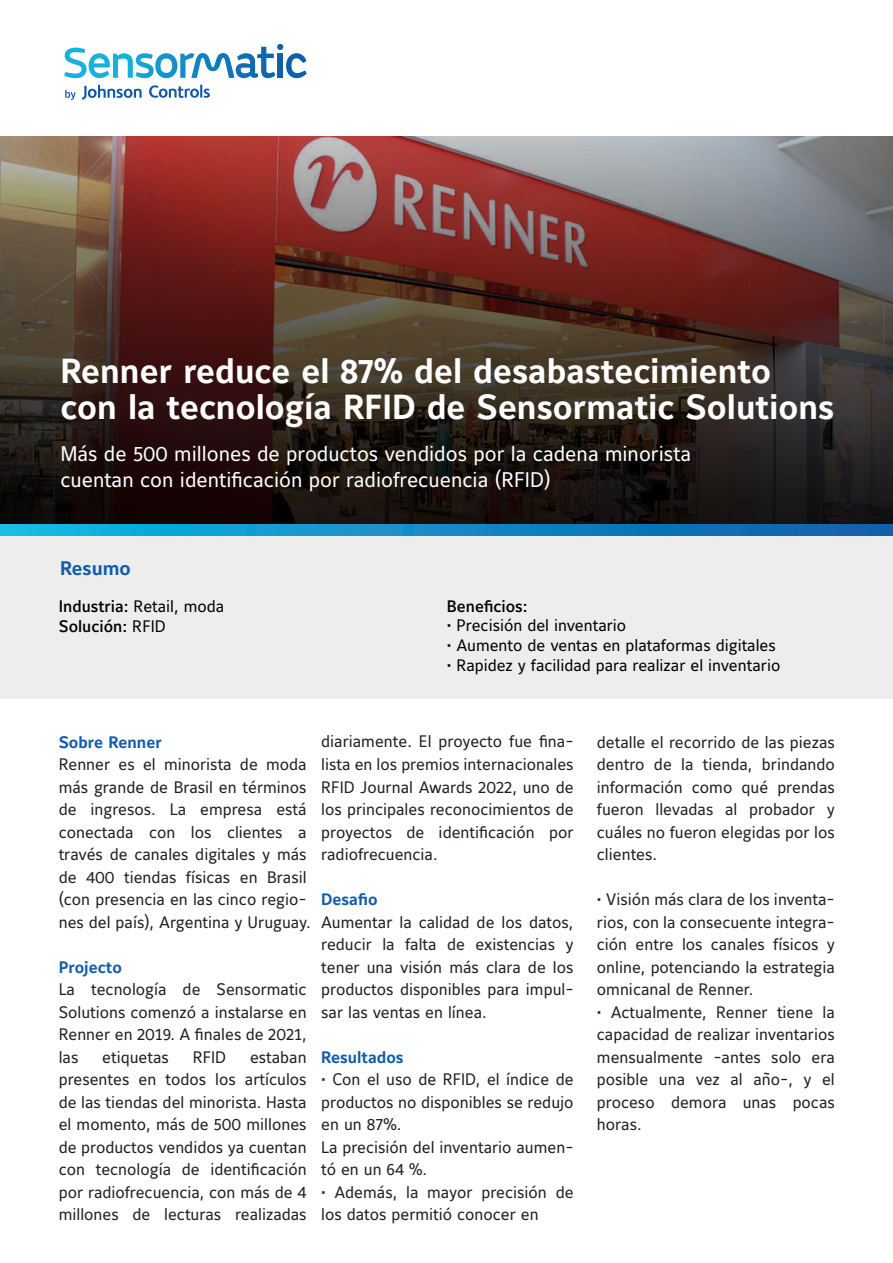
<style>
.page{position:relative;width:893px;height:1263px;background:#fff}
.page>*{position:absolute;margin:0;border:0;box-sizing:border-box;transform-origin:0 0}
.t1{font:700 34.5px/36px "Maurea Jci Lf ML";color:#fff}
.t2{font:21px/25.2px "Maurea Jci Lf ML";color:#fff}
.t3{font:700 19.5px "Maurea Jci Lf ML";color:#115dab}
.t4{font:16.5px/22.5px "Maurea Jci Lf ML";color:#231f20;text-align:justify}
.t5{font:16.5px "Maurea Jci Lf ML";color:#000001}
.t6{font:500 16.5px/19.8px "Maurea Jci Lf ML";color:#000001}
.t7{font:700 16.5px "Maurea Jci Lf ML";color:#115dab}
.s1{font-weight:400}
</style>
<div class="page">
<div style="left:0;top:534px;width:893px;height:164px;background:#ecedec"></div>
<svg style="left:149px;top:85px;width:61px;height:13px"></svg>
<svg style="left:82px;top:85px;width:60px;height:15px"></svg>
<svg style="left:64px;top:44px;width:243px;height:34px"></svg>
<svg style="left:65px;top:90px;width:11px;height:10px"></svg>
<img style="left:0;top:136px;width:893px;height:389px">
<svg style="left:0;top:525px;width:893px;height:11px"></svg>
<h1 class="t1" style="left:60px;top:354px;width:775px">Renner reduce el 87% del desabastecimiento con la tecnología RFID de Sensormatic Solutions</h1>
<p class="t2" style="left:60px;top:441px;width:632px">Más de 500 millones de productos vendidos por la cadena minorista cuentan con identificación por radiofrecuencia (RFID)</p>
<p class="t3" style="left:60px;top:556px;width:72px">Resumo</p>
<p class="t6" style="left:59px;top:596px;width:167px">Industria: <span class="s1">Retail, moda<br></span>Solución: <span class="s1">RFID</span></p>
<p class="t6" style="left:447px;top:596px;width:82px">Beneficios:</p>
<p class="t5" style="left:447px;top:616px;width:181px">• Precisión del inventario</p>
<p class="t5" style="left:447px;top:635px;width:330px">• Aumento de ventas en plataformas digitales</p>
<p class="t5" style="left:447px;top:655px;width:335px">• Rapidez y facilidad para realizar el inventario</p>
<p class="t7" style="left:59px;top:732px;width:105px">Sobre Renner</p>
<p class="t4" style="left:59px;top:753px;width:254px;text-align:left">Renner es el minorista de moda más grande de Brasil en términos de ingresos. La empresa está conectada con los clientes a través de canales digitales y más de 400 tiendas físicas en Brasil (con presencia en las cinco regio&shy;nes del país), Argentina y Uruguay.</p>
<p class="t7" style="left:59px;top:957px;width:65px">Projecto</p>
<p class="t4" style="left:59px;top:978px;width:249px">La tecnología de Sensormatic Solutions comenzó a instalarse en Renner en 2019. A finales de 2021, las</p>
<p class="t4" style="left:59px;top:1045px;width:249px;text-indent:191px">estaban presentes en todos los artículos de las tiendas del minorista. Hasta el momento, más de 500 millones de productos vendidos ya cuentan con tecnología de identificación por radiofrecuencia, con más de 4 millones de lecturas realizadas</p>
<p class="t4" style="left:102px;top:1045px;width:68px">etiquetas</p>
<p class="t4" style="left:193px;top:1045px;width:35px">RFID</p>
<p class="t4" style="left:321px;top:730px;width:254px">diariamente. El proyecto fue fina&shy;lista en los premios internacionales RFID Journal Awards 2022, uno de los principales reconocimientos de proyectos de identificación por radiofrecuencia.</p>
<p class="t7" style="left:321px;top:889px;width:58px">Desafio</p>
<p class="t4" style="left:321px;top:910px;width:254px">Aumentar la calidad de los datos, reducir la falta de existencias y tener una visión más clara de los productos disponibles para impul&shy;sar las ventas en línea.</p>
<p class="t7" style="left:321px;top:1047px;width:84px">Resultados</p>
<p class="t4" style="left:321px;top:1068px;width:254px;text-align:left">• Con el uso de RFID, el índice de productos no disponibles se redujo en un 87%.<br>La precisión del inventario aumen&shy;tó en un 64 %.</p>
<p class="t4" style="left:321px;top:1180px;width:254px">• Además, la mayor precisión de los datos permitió conocer en</p>
<p class="t4" style="left:597px;top:730px;width:239px">detalle el recorrido de las piezas dentro de la tienda, brindando información como qué prendas fueron llevadas al probador y cuáles no fueron elegidas por los clientes.</p>
<p class="t4" style="left:597px;top:888px;width:239px">• Visión más clara de los inventa&shy;rios, con la consecuente integra&shy;ción entre los canales físicos y online, potenciando la estrategia omnicanal de Renner.</p>
<p class="t4" style="left:597px;top:1001px;width:239px">• Actualmente, Renner tiene la capacidad de realizar inventarios mensualmente -antes solo era posible una vez al año-, y el proceso demora unas pocas horas.</p>
</div>
